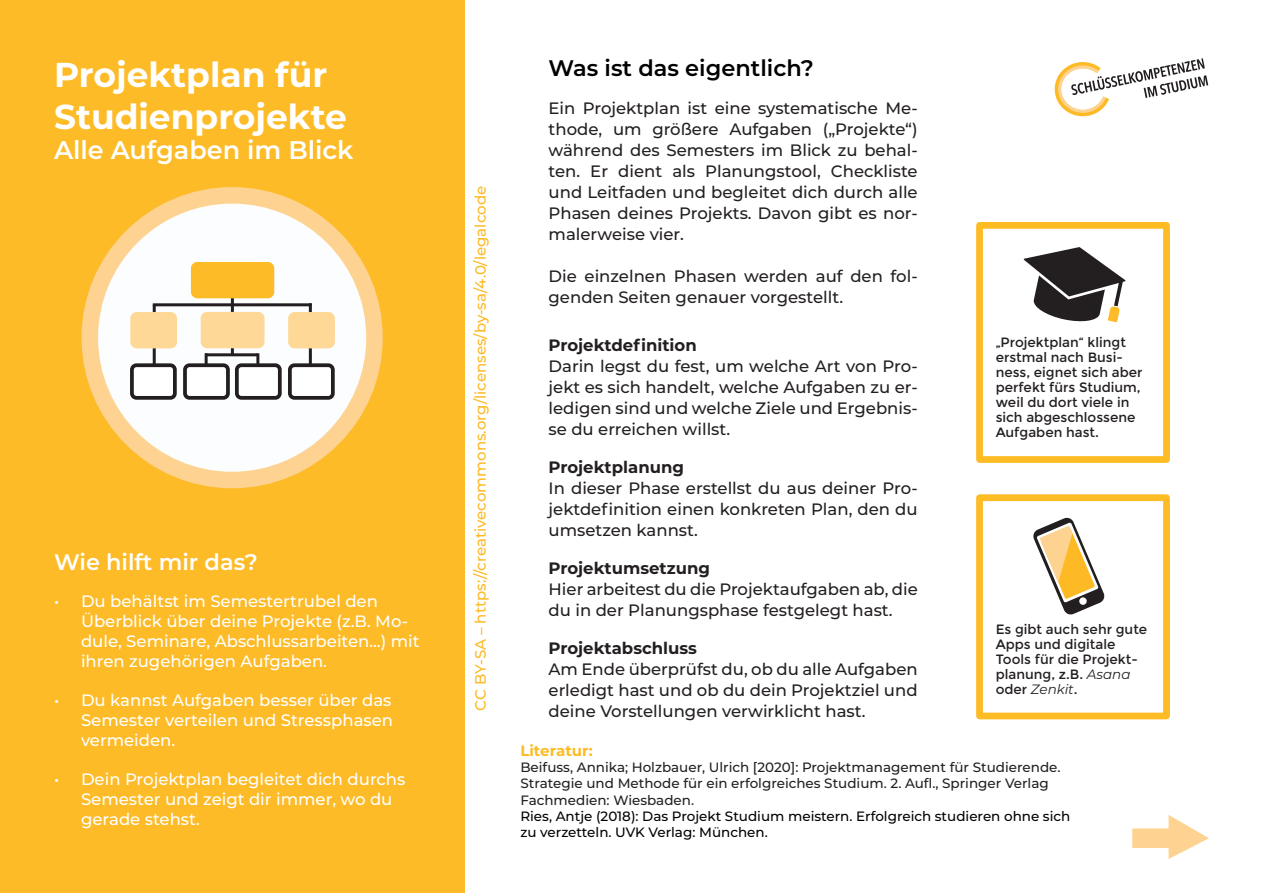
<style>
.page{position:relative;width:1263px;height:893px;background:#fff}
.page>*{position:absolute;margin:0;border:0;box-sizing:border-box;transform-origin:0 0}
.t1{font:700 34.5px/41.4px "Montserrat";color:#fff}
.t2{font:600 25.5px "Montserrat";color:#fff}
.t3{font:600 22.5px "Montserrat";color:#000001}
.t4{font:600 22.5px "Montserrat";color:#fff}
.t5{font:500 16.5px/21px "Montserrat";color:#231f20;text-align:justify}
.t6{font:500 16.5px/19.8px "Montserrat";color:#fff}
.t7{font:700 16.5px "Montserrat";color:#231f20}
.t8{font:500 15px "Montserrat";color:#fdba24}
.t9{font:700 15px "Montserrat";color:#fdbb25}
.t10{font:13.5px/15px "Montserrat";color:#231f20}
.t11{font:500 13.5px/16.2px "Montserrat";color:#231f20}
.t12{font:500 13.5px/16.2px "Montserrat";color:#000001}
.s1{font-style:italic}
</style>
<div class="page">
<div style="left:0;top:0;width:465px;height:893px;background:#fdbb27"></div>
<div style="left:85px;top:200px;width:285px;height:285px;background:#fbfdfe;border-radius:50%"></div>
<div style="left:82px;top:187px;width:301px;height:301px;border:16px solid #fed392;border-radius:50%"></div>
<svg style="left:1132px;top:815px;width:77px;height:44px"></svg>
<svg style="left:1054px;top:58px;width:154px;height:59px"></svg>
<div style="left:976px;top:222px;width:194px;height:241px;border:7px solid #fdbb24"></div>
<div style="left:976px;top:494px;width:194px;height:225px;border:7px solid #fdbb24"></div>
<hr style="left:153px;top:305px;width:3px;height:86px;background:#231f20">
<hr style="left:205px;top:353px;width:53px;height:3px;background:#231f20">
<hr style="left:231px;top:298px;width:3px;height:57px;background:#231f20">
<hr style="left:153px;top:303px;width:159px;height:3px;background:#231f20">
<div style="left:132px;top:365px;width:43px;height:33px;background:#fff;border-radius:5px"></div>
<div style="left:130px;top:363px;width:47px;height:37px;border:4px solid #231f20;border-radius:5px"></div>
<hr style="left:309px;top:303px;width:3px;height:88px;background:#231f20">
<div style="left:290px;top:365px;width:43px;height:33px;background:#fff;border-radius:5px"></div>
<div style="left:288px;top:363px;width:47px;height:37px;border:4px solid #231f20;border-radius:5px"></div>
<hr style="left:256px;top:353px;width:3px;height:41px;background:#231f20">
<div style="left:237px;top:365px;width:43px;height:33px;background:#fff;border-radius:5px"></div>
<div style="left:235px;top:363px;width:47px;height:37px;border:4px solid #231f20;border-radius:5px"></div>
<hr style="left:205px;top:353px;width:3px;height:41px;background:#231f20">
<div style="left:185px;top:365px;width:43px;height:33px;background:#fff;border-radius:5px"></div>
<div style="left:183px;top:363px;width:47px;height:37px;border:4px solid #231f20;border-radius:5px"></div>
<div style="left:191px;top:262px;width:83px;height:36px;background:#fdbb27;border-radius:6px"></div>
<div style="left:130px;top:312px;width:47px;height:36px;background:#fed896;border-radius:6px"></div>
<div style="left:288px;top:312px;width:47px;height:36px;background:#fed896;border-radius:6px"></div>
<div style="left:201px;top:312px;width:63px;height:36px;background:#fed896;border-radius:6px"></div>
<svg style="left:1033px;top:517px;width:72px;height:98px"></svg>
<svg style="left:1023px;top:247px;width:103px;height:76px"></svg>
<h1 class="t1" style="left:54px;top:53px;width:294px">Projektplan für<br>Studienprojekte</h1>
<h2 class="t2" style="left:54px;top:132px;width:301px">Alle Aufgaben im Blick</h2>
<h3 class="t4" style="left:54px;top:546px;width:205px">Wie hilft mir das?</h3>
<p class="t6" style="left:81px;top:591px;width:340px;text-indent:-27px">• Du behältst im Semestertrubel den Überblick über deine Projekte (z.B. Mo&shy;dule, Seminare, Abschlussarbeiten...) mit ihren zugehörigen Aufgaben.</p>
<p class="t6" style="left:81px;top:690px;width:314px;text-align:justify;text-indent:-27px">• Du kannst Aufgaben besser über das Semester verteilen und Stressphasen vermeiden.</p>
<p class="t6" style="left:81px;top:769px;width:326px;text-indent:-27px">• Dein Projektplan begleitet dich durchs<br>Semester und zeigt dir immer, wo du gerade stehst.</p>
<p class="t8" style="left:470px;top:711px;width:526px;rotate:-90deg">CC BY-SA – https://creativecommons.org/licenses/by-sa/4.0/legalcode</p>
<h3 class="t3" style="left:549px;top:52px;width:267px">Was ist das eigentlich?</h3>
<p class="t5" style="left:549px;top:97px;width:371px">Ein Projektplan ist eine systematische Me&shy;thode, um größere Aufgaben („Projekte“) während des Semesters im Blick zu behal&shy;ten. Er dient als Planungstool, Checkliste und Leitfaden und begleitet dich durch alle Phasen deines Projekts. Davon gibt es nor&shy;malerweise vier.</p>
<p class="t5" style="left:549px;top:265px;width:371px">Die einzelnen Phasen werden auf den fol&shy;genden Seiten genauer vorgestellt.</p>
<p class="t7" style="left:549px;top:333px;width:150px">Projektdefinition</p>
<p class="t5" style="left:549px;top:355px;width:371px">Darin legst du fest, um welche Art von Pro&shy;jekt es sich handelt, welche Aufgaben zu er&shy;ledigen sind und welche Ziele und Ergebnis&shy;se du erreichen willst.</p>
<p class="t7" style="left:549px;top:455px;width:137px">Projektplanung</p>
<p class="t5" style="left:549px;top:477px;width:371px">In dieser Phase erstellst du aus deiner Pro&shy;jektdefinition einen konkreten Plan, den du umsetzen kannst.</p>
<p class="t7" style="left:549px;top:556px;width:163px">Projektumsetzung</p>
<p class="t5" style="left:549px;top:578px;width:371px">Hier arbeitest du die Projektaufgaben ab, die du in der Planungsphase festgelegt hast.</p>
<p class="t7" style="left:549px;top:636px;width:150px">Projektabschluss</p>
<p class="t5" style="left:549px;top:658px;width:371px">Am Ende überprüfst du, ob du alle Aufgaben erledigt hast und ob du dein Projektziel und deine Vorstellungen verwirklicht hast.</p>
<p class="t10" style="left:996px;top:335px;width:148px">„Projektplan“ klingt erstmal nach Busi&shy;ness, eignet sich aber perfekt fürs Studium, weil du dort viele in sich abgeschlossene<br>Aufgaben hast.</p>
<p class="t10" style="left:996px;top:622px;width:153px">Es gibt auch sehr gute<br>Apps und digitale<br>Tools für die Projekt&shy;planung, z.B. <span class="s1">Asana </span>oder <span class="s1">Zenkit</span>.</p>
<p class="t9" style="left:520px;top:740px;width:74px">Literatur:</p>
<p class="t11" style="left:520px;top:759px;width:542px">Beifuss, Annika; Holzbauer, Ulrich [2020]: Projektmanagement für Studierende.<br>Strategie und Methode für ein erfolgreiches Studium. 2. Aufl., Springer Verlag<br>Fachmedien: Wiesbaden.</p>
<p class="t12" style="left:520px;top:807px;width:551px">Ries, Antje (2018): Das Projekt Studium meistern. Erfolgreich studieren ohne sich zu verzetteln. UVK Verlag: München.</p>
</div>
